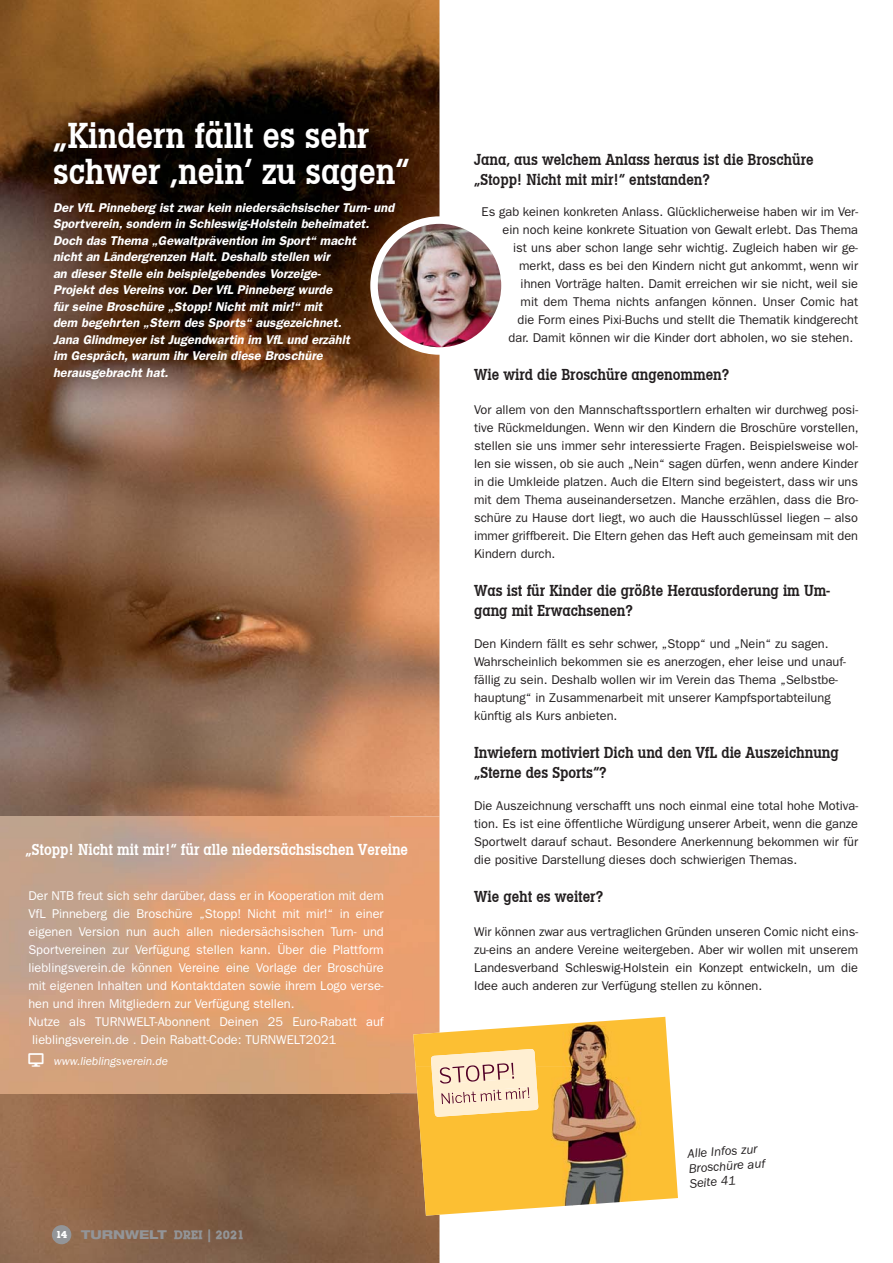
<style>
.page{position:relative;width:893px;height:1263px;background:#fff}
.page>*{position:absolute;margin:0;border:0;box-sizing:border-box;transform-origin:0 0}
.t1{font:37.5px/36px "Lubalin Graph Cd ITCTT Demi";color:#fff}
.t2{font:16.5px/19.8px "Lubalin Graph Cd ITCTT Demi";color:#231f20}
.t3{font:16.5px "Lubalin Graph Cd ITCTT Demi";color:#fff}
.t4{font:12.75px/18px "Franklin Gothic";color:#231f20;text-align:justify}
.t5{font:italic 600 12.75px/16.5px "Franklin Gothic";color:#fff}
.t6{font:12.75px "Franklin Gothic";color:#fff}
.t7{font:italic 12.75px/15px "Franklin Gothic";color:#231f20}
.t8{font:12.75px "Lubalin Graph Md ITCTT Bold";color:#939598}
.t9{font:italic 11.85px "Franklin Gothic";color:#fff}
.s1{font-family:"Lubalin Graph Md ITC";font-weight:700;font-size:10.5px;color:#fff}
.s2{font-family:"Helvetica Neue";font-weight:800;font-stretch:expanded;font-size:12.3px}
</style>
<div class="page">
<img style="left:0;top:0;width:439px;height:1263px">
<img style="left:0;top:816px;width:439px;height:277px">
<img style="left:374px;top:220px;width:131px;height:131px;border-radius:50%">
<div style="left:370px;top:216px;width:139px;height:139px;border:8px solid #fff;border-radius:50%"></div>
<img style="left:415px;top:1067px;width:157px;height:149px">
<img style="left:572px;top:1017px;width:106px;height:188px">
<img style="left:413px;top:1023px;width:159px;height:44px">
<img style="left:431px;top:1049px;width:107px;height:68px">
<img style="left:439px;top:1062px;width:75px;height:22px">
<img style="left:440px;top:1063px;width:74px;height:21px">
<img style="left:441px;top:1087px;width:88px;height:17px">
<img style="left:441px;top:1092px;width:51px;height:12px">
<div style="left:52px;top:1225px;width:19px;height:19px;background:#939598;border-radius:50%"></div>
<svg style="left:28px;top:1053px;width:16px;height:13px"></svg>
<h1 class="t1" style="left:53px;top:117px;width:358px">„Kindern fällt es sehr schwer ‚nein‘ zu sagen“</h1>
<p class="t5" style="left:53px;top:200px;width:343px">Der VfL Pinneberg ist zwar kein niedersächsischer Turn- und Sportverein, sondern in Schleswig-Holstein beheimatet.<br>Doch das Thema „Gewaltprävention im Sport“ macht<br>nicht an Ländergrenzen Halt. Deshalb stellen wir<br>an dieser Stelle ein beispielgebendes Vorzeige-<br>Projekt des Vereins vor. Der VfL Pinneberg wurde<br>für seine Broschüre „Stopp! Nicht mit mir!“ mit<br>dem begehrten „Stern des Sports“ ausgezeichnet.<br>Jana Glindmeyer ist Jugendwartin im VfL und erzählt<br>im Gespräch, warum ihr Verein diese Broschüre herausgebracht hat.</p>
<p class="t3" style="left:26px;top:840px;width:384px">„Stopp! Nicht mit mir!“ für alle niedersächsischen Vereine</p>
<p class="t6" style="left:28px;top:891px;width:357px">Der NTB freut sich sehr darüber, dass er in Kooperation mit dem</p>
<p class="t6" style="left:28px;top:909px;width:357px">VfL Pinneberg die Broschüre „Stopp! Nicht mit mir!“ in einer</p>
<p class="t6" style="left:28px;top:927px;width:357px">eigenen Version nun auch allen niedersächsischen Turn- und</p>
<p class="t6" style="left:28px;top:945px;width:357px">Sportvereinen zur Verfügung stellen kann. Über die Plattform</p>
<p class="t6" style="left:28px;top:963px;width:357px">lieblingsverein.de können Vereine eine Vorlage der Broschüre</p>
<p class="t6" style="left:28px;top:981px;width:357px">mit eigenen Inhalten und Kontaktdaten sowie ihrem Logo verse-</p>
<p class="t6" style="left:28px;top:999px;width:268px">hen und ihren Mitgliedern zur Verfügung stellen.</p>
<p class="t6" style="left:28px;top:1017px;width:357px">Nutze als TURNWELT-Abonnent Deinen 25 Euro-Rabatt auf</p>
<p class="t6" style="left:32px;top:1035px;width:306px">lieblingsverein.de . Dein Rabatt-Code: TURNWELT2021</p>
<p class="t9" style="left:54px;top:1057px;width:115px">www.lieblingsverein.de</p>
<p class="t8" style="left:56px;top:1227px;width:190px"><span class="s1">14</span> <span class="s2">TURNWELT</span> DREI | 2021</p>
<p class="t2" style="left:474px;top:150px;width:341px">Jana, aus welchem Anlass heraus ist die Broschüre „Stopp! Nicht mit mir!“ entstanden?</p>
<p class="t4" style="left:481px;top:204px;width:378px">Es gab keinen konkreten Anlass. Glücklicherweise haben wir im Ver-</p>
<p class="t4" style="left:502px;top:222px;width:357px">ein noch keine konkrete Situation von Gewalt erlebt. Das Thema</p>
<p class="t4" style="left:513px;top:240px;width:346px">ist uns aber schon lange sehr wichtig. Zugleich haben wir ge-</p>
<p class="t4" style="left:519px;top:258px;width:340px">merkt, dass es bei den Kindern nicht gut ankommt, wenn wir</p>
<p class="t4" style="left:521px;top:276px;width:339px">ihnen Vorträge halten. Damit erreichen wir sie nicht, weil sie</p>
<p class="t4" style="left:521px;top:294px;width:339px">mit dem Thema nichts anfangen können. Unser Comic hat</p>
<p class="t4" style="left:518px;top:312px;width:342px">die Form eines Pixi-Buchs und stellt die Thematik kindgerecht</p>
<p class="t4" style="left:509px;top:330px;width:346px">dar. Damit können wir die Kinder dort abholen, wo sie stehen.</p>
<p class="t2" style="left:474px;top:364px;width:257px">Wie wird die Broschüre angenommen?</p>
<p class="t4" style="left:474px;top:402px;width:386px">Vor allem von den Mannschaftssportlern erhalten wir durchweg posi&shy;tive Rückmeldungen. Wenn wir den Kindern die Broschüre vorstellen, stellen sie uns immer sehr interessierte Fragen. Beispielsweise wol&shy;len sie wissen, ob sie auch „Nein“ sagen dürfen, wenn andere Kinder in die Umkleide platzen. Auch die Eltern sind begeistert, dass wir uns mit dem Thema auseinandersetzen. Manche erzählen, dass die Bro&shy;schüre zu Hause dort liegt, wo auch die Hausschlüssel liegen – also immer griffbereit. Die Eltern gehen das Heft auch gemeinsam mit den Kindern durch.</p>
<p class="t2" style="left:474px;top:580px;width:357px">Was ist für Kinder die größte Herausforderung im Um&shy;gang mit Erwachsenen?</p>
<p class="t4" style="left:474px;top:636px;width:373px;text-align:left">Den Kindern fällt es sehr schwer, „Stopp“ und „Nein“ zu sagen.<br>Wahrscheinlich bekommen sie es anerzogen, eher leise und unauf&shy;fällig zu sein. Deshalb wollen wir im Verein das Thema „Selbstbe&shy;hauptung“ in Zusammenarbeit mit unserer Kampfsportabteilung künftig als Kurs anbieten.</p>
<p class="t2" style="left:474px;top:742px;width:366px">Inwiefern motiviert Dich und den VfL die Auszeichnung „Sterne des Sports“?</p>
<p class="t4" style="left:474px;top:798px;width:386px">Die Auszeichnung verschafft uns noch einmal eine total hohe Motiva&shy;tion. Es ist eine öffentliche Würdigung unserer Arbeit, wenn die ganze Sportwelt darauf schaut. Besondere Anerkennung bekommen wir für die positive Darstellung dieses doch schwierigen Themas.</p>
<p class="t2" style="left:474px;top:886px;width:131px">Wie geht es weiter?</p>
<p class="t4" style="left:474px;top:924px;width:386px">Wir können zwar aus vertraglichen Gründen unseren Comic nicht eins&shy;zu-eins an andere Vereine weitergeben. Aber wir wollen mit unserem Landesverband Schleswig-Holstein ein Konzept entwickeln, um die Idee auch anderen zur Verfügung stellen zu können.</p>
<p class="t7" style="left:687px;top:1147px;width:78px;rotate:-4deg">Alle Infos zur<br>Broschüre auf<br>Seite 41</p>
</div>
